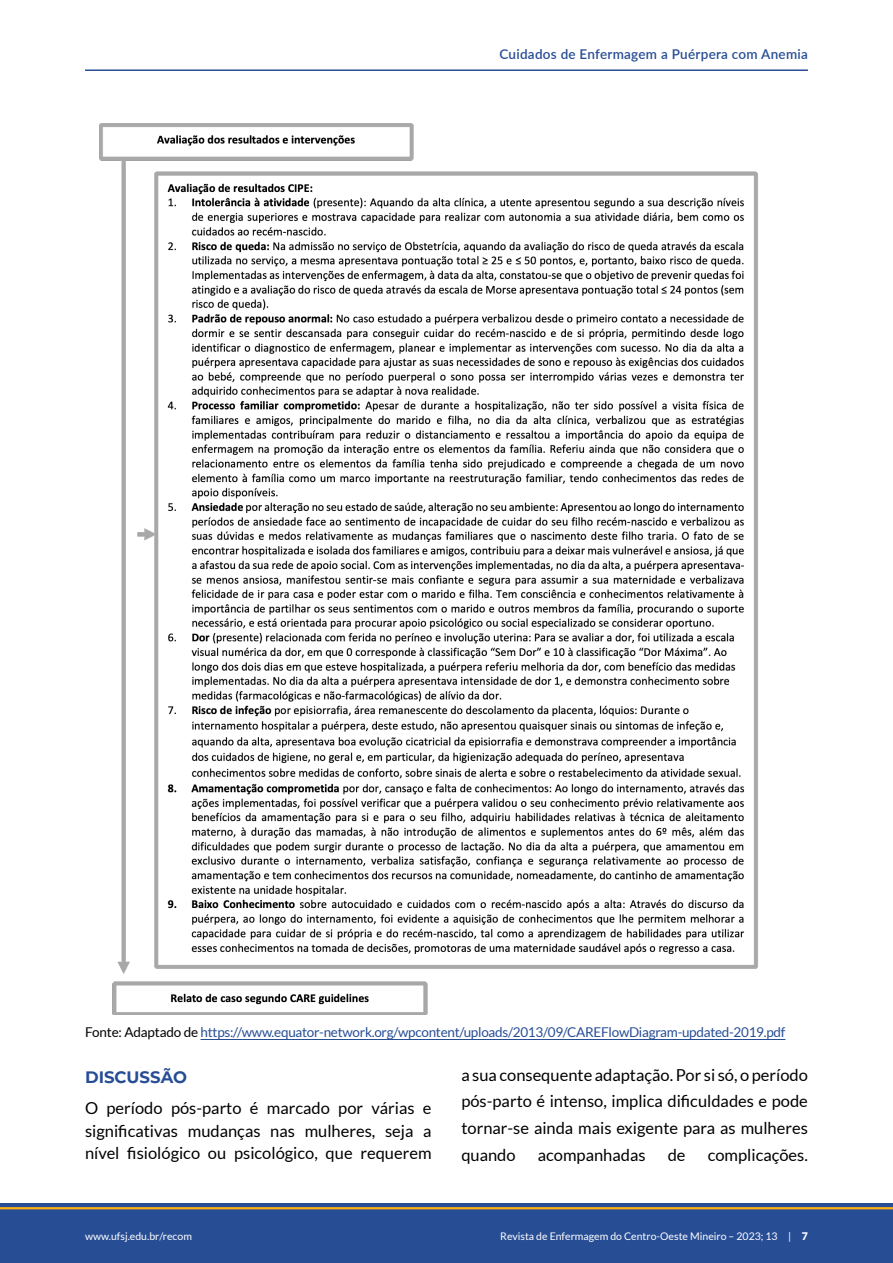
<style>
.page{position:relative;width:893px;height:1263px;background:#fff}
.page>*{position:absolute;margin:0;border:0;box-sizing:border-box;transform-origin:0 0}
.t1{font:16.5px/26.7px "Lato";color:#000;text-align:justify}
.t2{font:700 16.5px "Montserrat";color:#274d95}
.t3{font:13.5px "Lato";letter-spacing:-.02em;color:#274d95}
.t4{font:600 13.5px "Lato";letter-spacing:.02em;color:#274d95}
.t5{font:10.5px "Lato";color:#fff}
.s1{color:#000}
.s2{font-weight:900}
</style>
<div class="page">
<div style="left:0;top:1203px;width:893px;height:60px;background:#274d95"></div>
<hr style="left:0;top:1207px;width:893px;height:2px;background:#ffb011">
<hr style="left:85px;top:69px;width:723px;height:2px;background:#274d95">
<hr style="left:201px;top:1039px;width:584px;height:1px;background:#274d95">
<img style="left:100px;top:123px;width:658px;height:892px">
<p class="t4" style="left:499px;top:44px;width:310px">Cuidados de Enfermagem a Puérpera com Anemia</p>
<p class="t3" style="left:85px;top:1025px;width:702px"><span class="s1">Fonte: Adaptado de</span> https://www.equator-network.org/wpcontent/uploads/2013/09/CAREFlowDiagram-updated-2019.pdf</p>
<p class="t2" style="left:85px;top:1065px;width:104px">DISCUSSÃO</p>
<p class="t1" style="left:85px;top:1097px;width:348px;line-height:22.5px">O período pós-parto é marcado por várias e significativas mudanças nas mulheres, seja a nível fisiológico ou psicológico, que requerem</p>
<p class="t1" style="left:461px;top:1061px;width:348px">a sua consequente adaptação. Por si só, o período pós-parto é intenso, implica dificuldades e pode tornar-se ainda mais exigente para as mulheres quando</p>
<p class="t1" style="left:538px;top:1141px;width:109px">acompanhadas</p>
<p class="t1" style="left:668px;top:1141px;width:19px">de</p>
<p class="t1" style="left:708px;top:1141px;width:102px">complicações.</p>
<p class="t5" style="left:85px;top:1230px;width:108px">www.ufsj.edu.br/recom</p>
<p class="t5" style="left:500px;top:1230px;width:309px">Revista de Enfermagem do Centro-Oeste Mineiro – 2023; 13 | <span class="s2">7</span></p>
</div>
